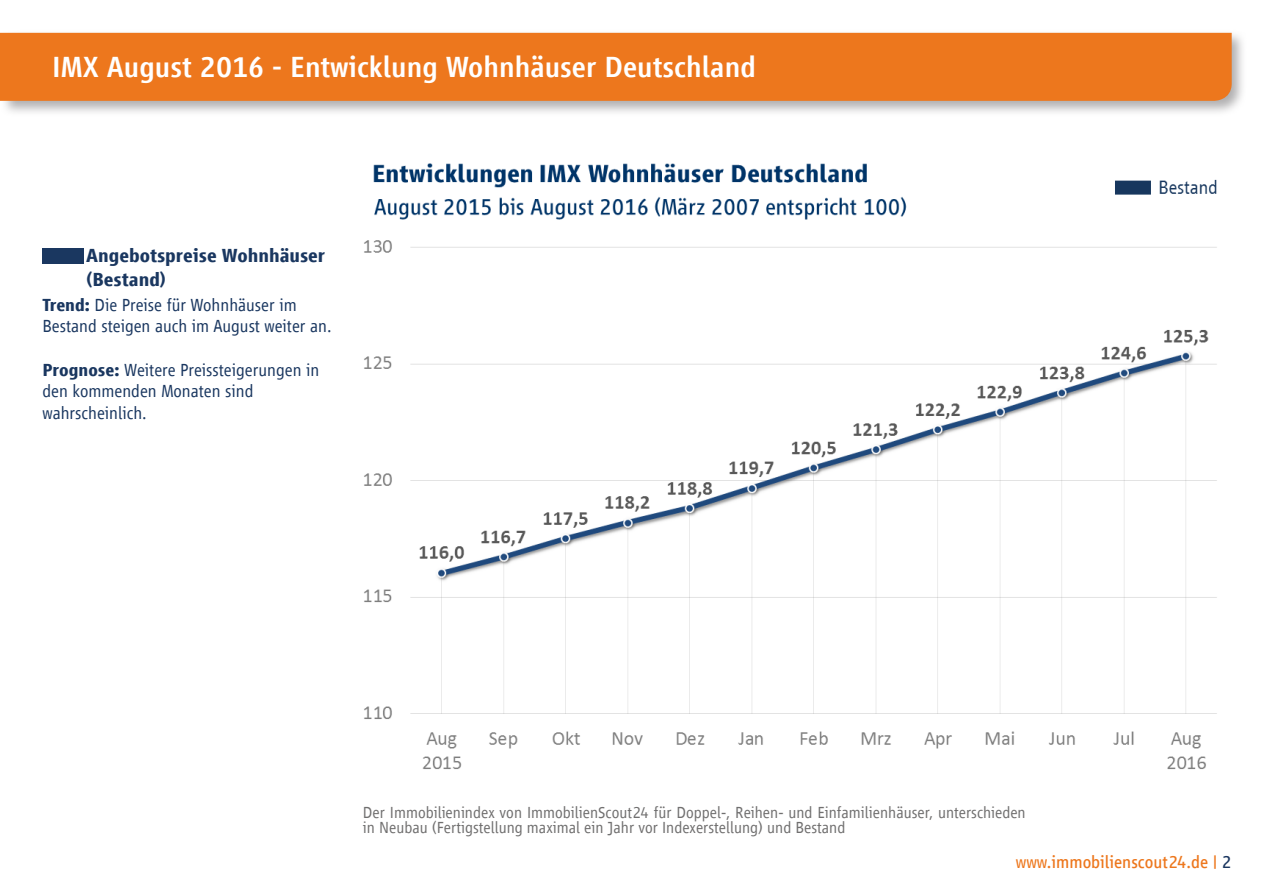
<style>
.page{position:relative;width:1263px;height:893px;background:#fff}
.page>*{position:absolute;margin:0;border:0;box-sizing:border-box;transform-origin:0 0}
.t1{font:500 30px "Scout Vialog";color:#fff}
.t2{font:700 19.5px/23.4px "Scout Vialog";color:#1a3760}
.t3{font:300 18px/21.6px "Scout Vialog";color:#1a3760}
.t4{font:18px "Scout Vialog";color:#ed771d}
.t5{font:300 16.5px/15px "Scout Vialog";color:#706f6f}
.s1{font-weight:700}
.s2{color:#1b3760}
</style>
<div class="page">
<svg style="left:0;top:32px;width:1243px;height:81px"></svg>
<div style="left:0;top:33px;width:1232px;height:68px;background:#ed771d"></div>
<img style="left:364px;top:163px;width:853px;height:606px">
<div style="left:43px;top:248px;width:41px;height:16px;background:#1a3760"></div>
<h1 class="t1" style="left:52px;top:50px;width:705px">IMX August 2016 - Entwicklung Wohnhäuser Deutschland</h1>
<p class="t2" style="left:86px;top:244px;width:241px">Angebotspreise Wohnhäuser (Bestand)</p>
<p class="t3" style="left:43px;top:294px;width:291px"><span class="s1">Trend:</span> Die Preise für Wohnhäuser im<br>Bestand steigen auch im August weiter an.</p>
<p class="t3" style="left:43px;top:359px;width:278px"><span class="s1">Prognose:</span> Weitere Preissteigerungen in den kommenden Monaten sind wahrscheinlich.</p>
<p class="t5" style="left:363px;top:805px;width:664px">Der Immobilienindex von ImmobilienScout24 für Doppel-, Reihen- und Einfamilienhäuser, unterschieden in Neubau (Fertigstellung maximal ein Jahr vor Indexerstellung) und Bestand</p>
<p class="t4" style="left:1016px;top:852px;width:217px">www.immobilienscout24.de | <span class="s2">2</span></p>
</div>
